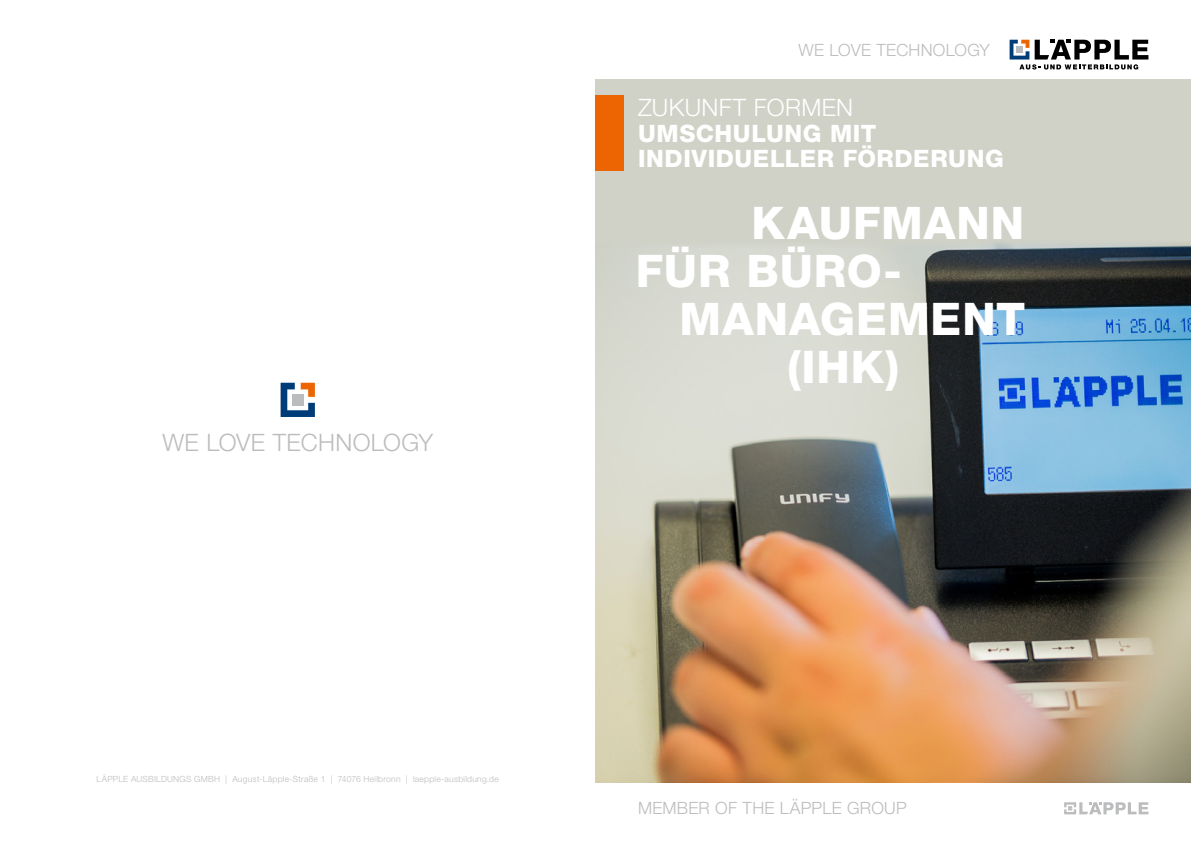
<style>
.page{position:relative;width:1191px;height:842px;background:#fff}
.page>*{position:absolute;margin:0;border:0;box-sizing:border-box;transform-origin:0 0}
.t1{font:800 45px/48px "Helvetica Neue LT Pro";letter-spacing:.02em;color:#fff}
.t2{font:800 24px/25.3px "Helvetica Neue LT Pro";letter-spacing:.025em;color:#fff}
.t3{font:300 24px "Helvetica Neue LT Pro";letter-spacing:.015em;color:#bbbcbd}
.t4{font:300 24px "Helvetica Neue LT Pro";letter-spacing:.015em;color:#fff}
.t5{font:300 16.9px "Helvetica Neue LT Pro";letter-spacing:.015em;color:#bbbcbd}
.t6{font:300 8.5px "Helvetica Neue LT Pro";letter-spacing:.03em;color:#bbbcbd}
</style>
<div class="page">
<div style="left:595px;top:79px;width:596px;height:703px;background:#d0d2c7"></div>
<img style="left:595px;top:243px;width:596px;height:539px">
<div style="left:595px;top:95px;width:29px;height:76px;background:#ec6502"></div>
<svg style="left:1009px;top:40px;width:139px;height:30px"></svg>
<svg style="left:1064px;top:802px;width:84px;height:12px"></svg>
<svg style="left:281px;top:383px;width:34px;height:34px"></svg>
<div style="left:292px;top:394px;width:12px;height:12px;background:#bbbcbd"></div>
<h2 class="t3" style="left:162px;top:428px;width:272px">WE LOVE TECHNOLOGY</h2>
<p class="t6" style="left:97px;top:774px;width:404px">LÄPPLE AUSBILDUNGS GMBH | August-Läpple-Straße 1 | 74076 Heilbronn | laepple-ausbildung.de</p>
<h3 class="t5" style="left:798px;top:39px;width:193px">WE LOVE TECHNOLOGY</h3>
<h2 class="t4" style="left:638px;top:93px;width:216px">ZUKUNFT FORMEN</h2>
<h2 class="t2" style="left:638px;top:120px;width:367px">UMSCHULUNG MIT<br>INDIVIDUELLER FÖRDERUNG</h2>
<h1 class="t1" style="left:636px;top:199px;width:390px;text-indent:116px">KAUFMANN<br>FÜR BÜRO-</h1>
<h1 class="t1" style="left:679px;top:295px;width:347px;text-align:center">MANAGEMENT (IHK)</h1>
<h3 class="t5" style="left:638px;top:798px;width:270px">MEMBER OF THE LÄPPLE GROUP</h3>
</div>
